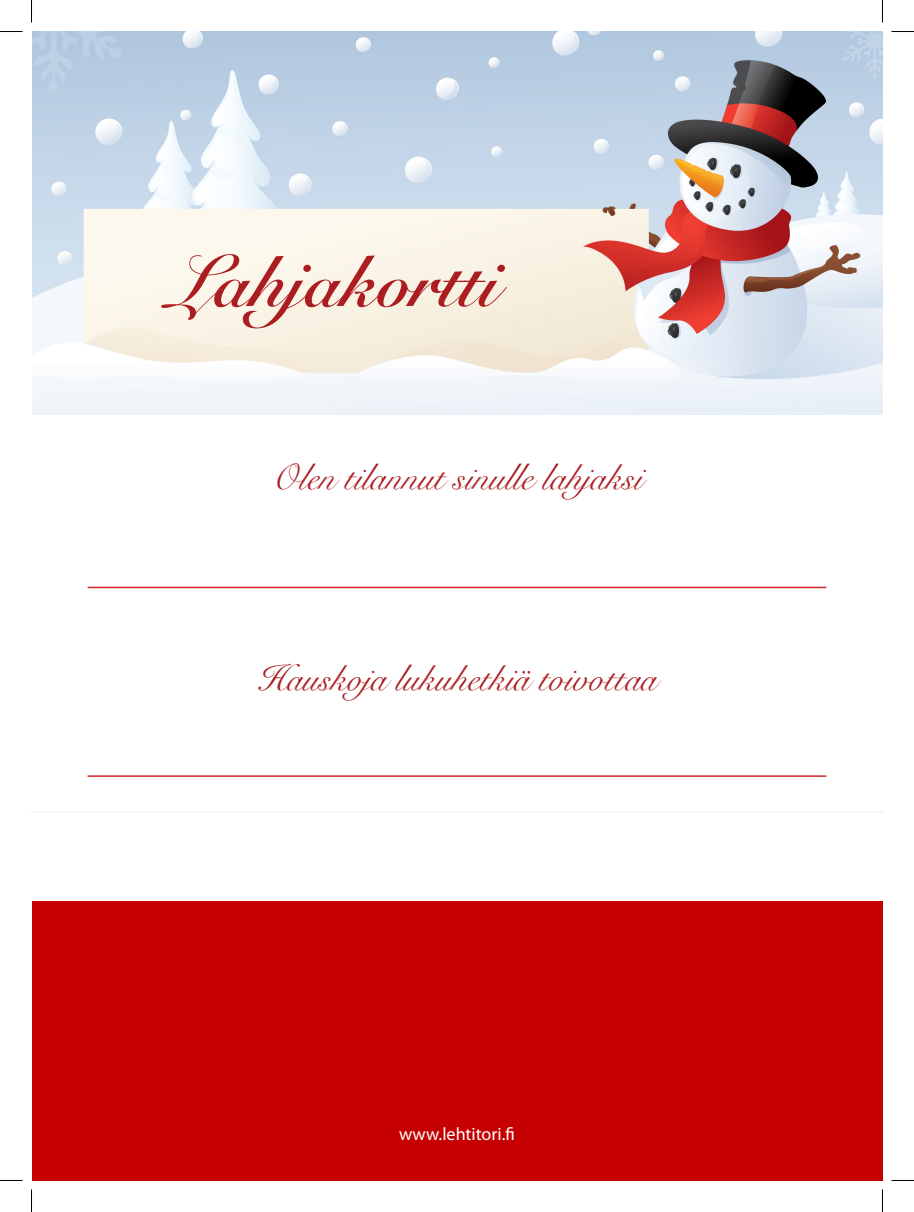
<style>
.page{position:relative;width:914px;height:1212px;background:#fff}
.page>*{position:absolute;margin:0;border:0;box-sizing:border-box;transform-origin:0 0}
.t1{font:700 72px "Snell Roundhand";color:#ab1d21}
.t2{font:36px "Snell Roundhand";color:#ab1d21}
.t3{font:18px "Myriad Pro";color:#fff}
</style>
<div class="page">
<img style="left:32px;top:31px;width:850px;height:383px">
<div style="left:32px;top:901px;width:850px;height:279px;background:#c60001"></div>
<svg style="left:32px;top:811px;width:851px;height:1px"></svg>
<hr style="left:88px;top:775px;width:738px;height:1px;background:#d1232a">
<hr style="left:88px;top:586px;width:738px;height:2px;background:#d1232a">
<svg style="left:0;top:31px;width:22px;height:1px"></svg>
<svg style="left:891px;top:31px;width:22px;height:1px"></svg>
<svg style="left:31px;top:0;width:1px;height:22px"></svg>
<svg style="left:31px;top:1189px;width:1px;height:22px"></svg>
<svg style="left:882px;top:0;width:1px;height:22px"></svg>
<svg style="left:882px;top:1189px;width:1px;height:22px"></svg>
<p class="t1" style="left:173px;top:238px;width:327px">Lahjakortti</p>
<p class="t2" style="left:271px;top:456px;width:372px">Olen tilannut sinulle lahjaksi</p>
<p class="t2" style="left:257px;top:657px;width:401px">Hauskoja lukuhetkiä toivottaa</p>
<p class="t3" style="left:399px;top:1123px;width:117px">www.lehtitori.fi</p>
</div>
